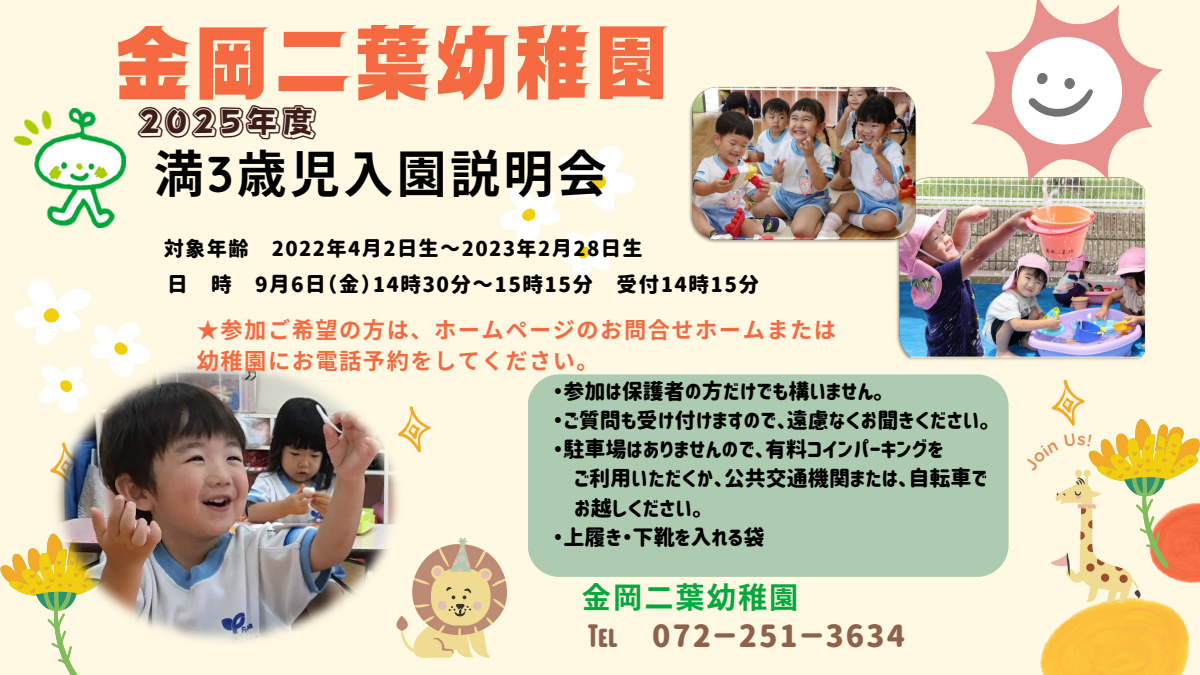
<style>
.page{position:relative;width:1200px;height:675px;background:#fff9e4}
.page>*{position:absolute;margin:0;border:0;box-sizing:border-box;transform-origin:0 0}
.t1{font:79.9px "CHI Speedy Right full 211128";color:#f56a41}
.t2{font:700 50px "Noto Sans CJ Ksc";color:#000}
.t3{font:36px "Mty Sousyoku Em Bc Jis W6";color:#3d1c1c}
.t4{font:30.2px "Corporate Logo Rounded";letter-spacing:.065em;color:#8e614b}
.t5{font:700 29.2px "Noto Sans CJ Ksc";color:#06a73d}
.t6{font:700 22.3px/30.8px "Noto Sans CJ Ksc";letter-spacing:.065em;color:#f56a41}
.t7{font:21.1px "Corporate Logo Rounded";color:#000}
.t8{font:21px "Corporate Logo Rounded";color:#000}
.t9{font:20.7px "Corporate Logo Rounded";letter-spacing:.065em;color:#000}
.t10{font:20.2px "Corporate Logo Rounded";letter-spacing:.065em;color:#000}
.s1{font-family:"Quicksand"}
</style>
<div class="page">
<img style="left:1039px;top:603px;width:151px;height:72px">
<svg style="left:0;top:536px;width:78px;height:139px"></svg>
<svg style="left:15px;top:279px;width:135px;height:125px"></svg>
<svg style="left:500px;top:146px;width:135px;height:134px"></svg>
<svg style="left:405px;top:406px;width:26px;height:47px"></svg>
<svg style="left:405px;top:538px;width:102px;height:120px"></svg>
<img style="left:50px;top:356px;width:355px;height:292px">
<img style="left:896px;top:177px;width:249px;height:183px">
<img style="left:689px;top:86px;width:229px;height:159px">
<svg style="left:953px;top:0;width:210px;height:212px"></svg>
<svg style="left:998px;top:23px;width:137px;height:137px"></svg>
<div style="left:528px;top:374px;width:481px;height:203px;background:#accbb0;border-radius:32px"></div>
<img style="left:14px;top:109px;width:111px;height:118px">
<svg style="left:1051px;top:379px;width:149px;height:224px"></svg>
<p class="t1" style="left:112px;top:23px;width:561px">金岡二葉幼稚園</p>
<p class="t3" style="left:137px;top:105px;width:181px">2025年度</p>
<p class="t2" style="left:154px;top:134px;width:452px">満<span class="s1">3</span>歳児入園説明会</p>
<p class="t10" style="left:164px;top:239px;width:480px">対象年齢 2022年4月2日生～2023年2月28日生</p>
<p class="t9" style="left:167px;top:274px;width:594px">日 時 9月6日（金）14時30分～15時15分 受付14時15分</p>
<p class="t6" style="left:197px;top:314px;width:641px">★参加ご希望の方は、ホームページのお問合せホームまたは幼稚園にお電話予約をしてください。</p>
<p class="t8" style="left:553px;top:380px;width:333px">・参加は保護者の方だけでも構いません。</p>
<p class="t8" style="left:553px;top:410px;width:439px">・ご質問も受け付けますので、遠慮なくお聞きください。</p>
<p class="t8" style="left:553px;top:439px;width:392px">・駐車場はありませんので、有料コインパーキングを</p>
<p class="t8" style="left:574px;top:468px;width:415px">ご利用いただくか、公共交通機関または、自転車で</p>
<p class="t8" style="left:574px;top:497px;width:131px">お越しください。</p>
<p class="t7" style="left:553px;top:527px;width:213px">・上履き・下靴を入れる袋</p>
<p class="t5" style="left:582px;top:574px;width:214px">金岡二葉幼稚園</p>
<p class="t4" style="left:587px;top:621px;width:319px">℡ 072－251－3634</p>
</div>
